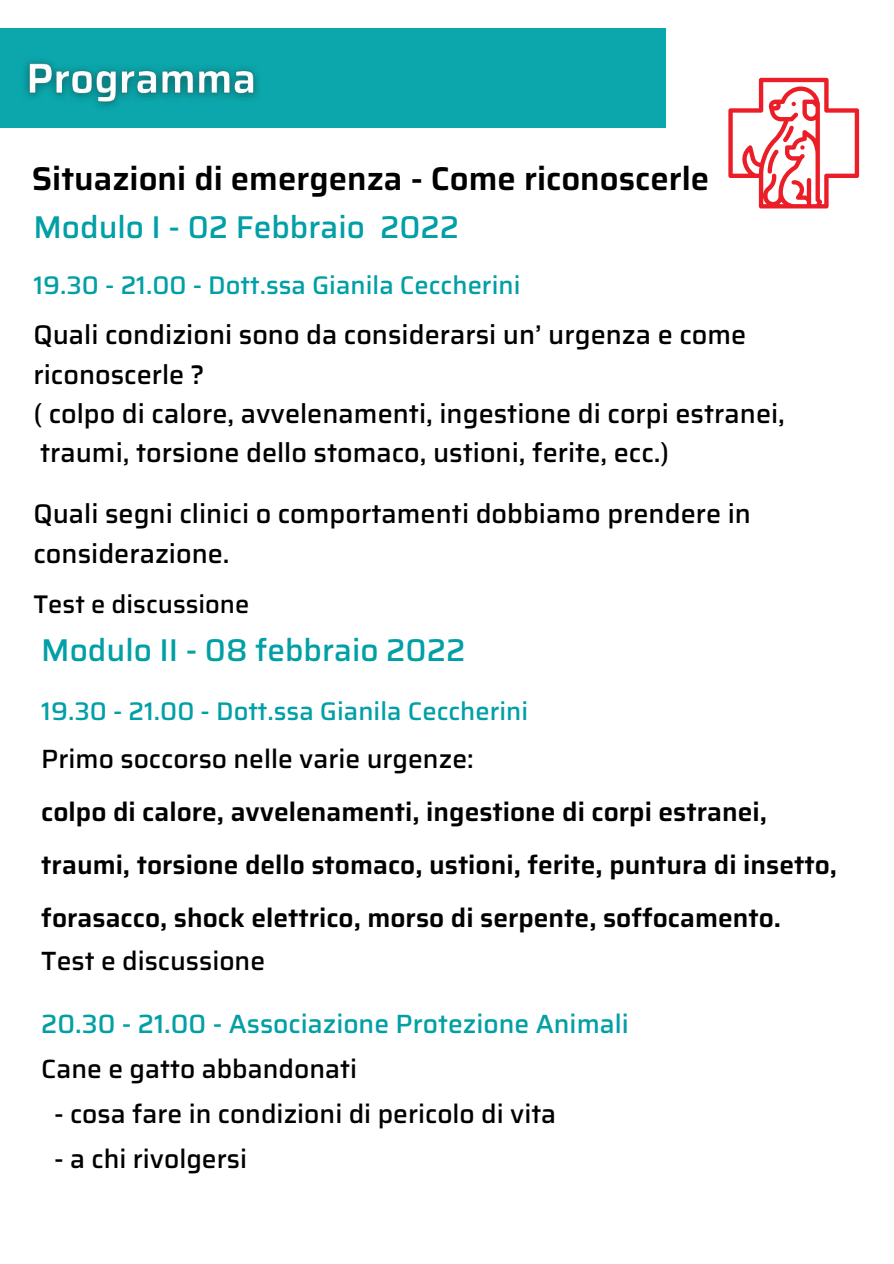
<style>
.page{position:relative;width:894px;height:1264px;background:#fff}
.page>*{position:absolute;margin:0;border:0;box-sizing:border-box;transform-origin:0 0}
.t1{font:600 33px "Saira";color:#000}
.t2{font:500 31.5px "Saira";color:#019fa6}
.t3{font:500 27px/39.5px "Saira";color:#000}
.t4{font:600 26.4px/52.9px "Saira";color:#000}
.t5{font:500 26.4px "Saira";color:#000}
.t6{font:500 26.4px "Saira";color:#019fa6}
.t7{font:500 25.5px "Saira";color:#019fa6}
.t8{font:500 25.5px "Saira";color:#000}
</style>
<div class="page">
<div style="left:0;top:28px;width:665px;height:99px;background:#0ba7ac"></div>
<img style="left:25px;top:61px;width:233px;height:47px">
<svg style="left:728px;top:78px;width:130px;height:130px"></svg>
<p class="t1" style="left:32px;top:152px;width:679px">Situazioni di emergenza - Come riconoscerle</p>
<p class="t2" style="left:33px;top:202px;width:427px">Modulo I - 02 Febbraio 2022</p>
<p class="t7" style="left:33px;top:264px;width:488px">19.30 - 21.00 - Dott.ssa Gianila Ceccherini</p>
<p class="t3" style="left:33px;top:315px;width:752px">Quali condizioni sono da considerarsi un’ urgenza e come riconoscerle ?<br>( colpo di calore, avvelenamenti, ingestione di corpi estranei, traumi, torsione dello stomaco, ustioni, ferite, ecc.)</p>
<p class="t3" style="left:33px;top:494px;width:718px">Quali segni clinici o comportamenti dobbiamo prendere in considerazione.</p>
<p class="t8" style="left:33px;top:584px;width:217px">Test e discussione</p>
<p class="t2" style="left:41px;top:625px;width:425px">Modulo II - 08 febbraio 2022</p>
<p class="t7" style="left:41px;top:691px;width:488px">19.30 - 21.00 - Dott.ssa Gianila Ceccherini</p>
<p class="t5" style="left:41px;top:738px;width:434px">Primo soccorso nelle varie urgenze:</p>
<p class="t4" style="left:41px;top:785px;width:797px">colpo di calore, avvelenamenti, ingestione di corpi estranei, traumi, torsione dello stomaco, ustioni, ferite, puntura di insetto, forasacco, shock elettrico, morso di serpente, soffocamento.</p>
<p class="t5" style="left:41px;top:940px;width:225px">Test e discussione</p>
<p class="t6" style="left:41px;top:1003px;width:589px">20.30 - 21.00 - Associazione Protezione Animali</p>
<p class="t5" style="left:41px;top:1048px;width:317px">Cane e gatto abbandonati</p>
<p class="t5" style="left:54px;top:1093px;width:503px">- cosa fare in condizioni di pericolo di vita</p>
<p class="t5" style="left:54px;top:1138px;width:194px">- a chi rivolgersi</p>
</div>
